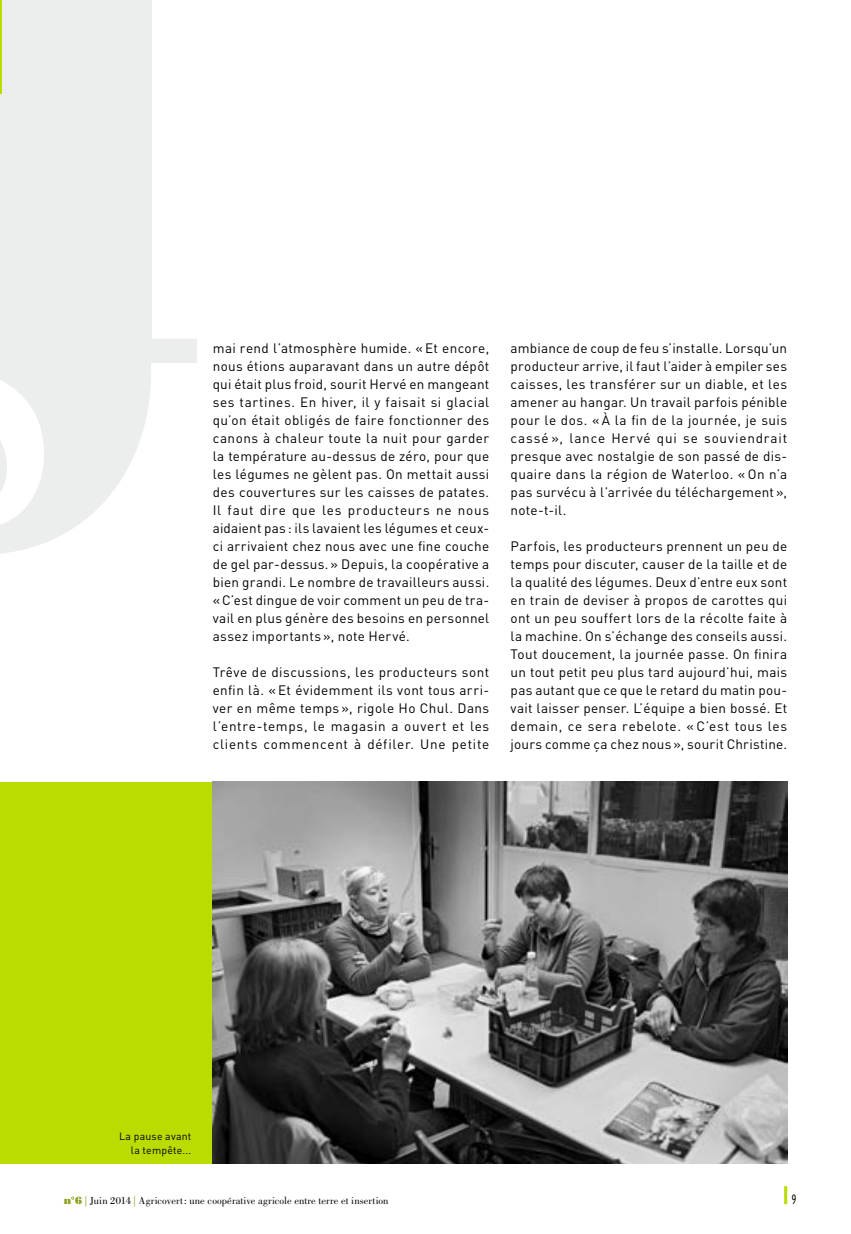
<style>
.page{position:relative;width:851px;height:1234px;background:#fff}
.page>*{position:absolute;margin:0;border:0;box-sizing:border-box;transform-origin:0 0}
.t1{font:13.5px/18px "DIN";letter-spacing:.03em;color:#000;text-align:justify}
.t2{font:300 extra-condensed 13.5px "Interstate";color:#000}
.t3{font:10.5px "Bodoni";letter-spacing:.01em;color:#000}
.t4{font:10.5px/13.5px "DIN";letter-spacing:.02em;color:#000;text-align:right}
.s1{font-family:"Bodoni Poster";color:#8e9f1d}
.s2{color:#8e9f1d}
</style>
<div class="page">
<hr style="left:784px;top:1185px;width:3px;height:18px;background:#bbdc00">
<svg style="left:0;top:0;width:197px;height:554px;fill:#eceded"></svg>
<hr style="left:0;top:0;width:1px;height:94px;background:#bbdc00">
<div style="left:0;top:781px;width:742px;height:382px;background:#bbdc00"></div>
<img style="left:213px;top:781px;width:574px;height:382px">
<p class="t1" style="left:213px;top:339px;width:278px">mai rend l’atmosphère humide. « Et encore, nous étions auparavant dans un autre dépôt qui était plus froid, sourit Hervé en mangeant ses tartines. En hiver, il y faisait si glacial qu’on était obligés de faire fonctionner des canons à chaleur toute la nuit pour garder la température au-dessus de zéro, pour que les légumes ne gèlent pas. On mettait aussi des couvertures sur les caisses de patates.<br>Il faut dire que les producteurs ne nous aidaient pas : ils lavaient les légumes et ceux&shy;ci arrivaient chez nous avec une fine couche de gel par-dessus. » Depuis, la coopérative a bien grandi. Le nombre de travailleurs aussi. «C’est dingue de voir comment un peu de tra&shy;vail en plus génère des besoins en personnel assez importants », note Hervé.</p>
<p class="t1" style="left:213px;top:662px;width:278px">Trêve de discussions, les producteurs sont enfin là. « Et évidemment ils vont tous arri&shy;ver en même temps », rigole Ho Chul. Dans l’entre-temps, le magasin a ouvert et les clients commencent à défiler. Une petite</p>
<p class="t1" style="left:510px;top:338px;width:278px">ambiance de coup de feu s’installe. Lorsqu’un producteur arrive, il faut l’aider à empiler ses caisses, les transférer sur un diable, et les amener au hangar. Un travail parfois pénible pour le dos. « À la fin de la journée, je suis cassé », lance Hervé qui se souviendrait presque avec nostalgie de son passé de dis&shy;quaire dans la région de Waterloo. « On n’a pas survécu à l’arrivée du téléchargement », note-t-il.</p>
<p class="t1" style="left:510px;top:536px;width:278px">Parfois, les producteurs prennent un peu de temps pour discuter, causer de la taille et de la qualité des légumes. Deux d’entre eux sont en train de deviser à propos de carottes qui ont un peu souffert lors de la récolte faite à la machine. On s’échange des conseils aussi.<br>Tout doucement, la journée passe. On finira un tout petit peu plus tard aujourd’hui, mais pas autant que ce que le retard du matin pou&shy;vait laisser penser. L’équipe a bien bossé. Et demain, ce sera rebelote. « C’est tous les jours comme ça chez nous», sourit Christine.</p>
<p class="t4" style="left:119px;top:1129px;width:74px">La pause avant la tempête...</p>
<p class="t3" style="left:64px;top:1194px;width:326px"><span class="s1">n°6</span> <span class="s2">|</span> Juin 2014 <span class="s2">|</span> Agricovert: une coopérative agricole entre terre et insertion</p>
<p class="t2" style="left:791px;top:1191px;width:6px">9</p>
</div>
